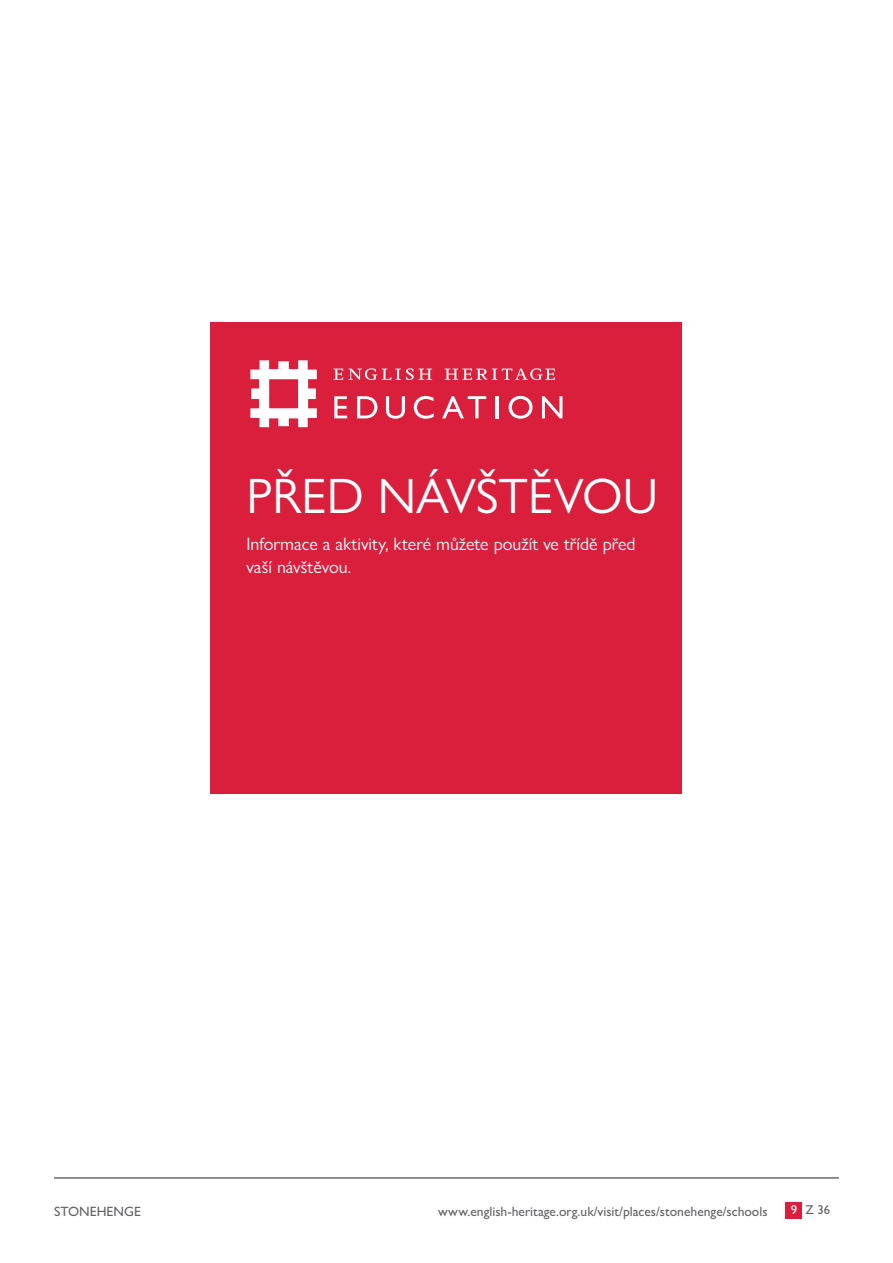
<style>
.page{position:relative;width:893px;height:1263px;background:#fff}
.page>*{position:absolute;margin:0;border:0;box-sizing:border-box;transform-origin:0 0}
.t1{font:49.95px "Gill Sans Nova";color:#fff}
.t2{font:18px/22.5px "Gill Sans Nova";color:#fff}
.t3{font:500 13.5px "Gill Sans Nova";color:#636366}
.t4{font:500 12.9px "Gill Sans Nova";color:#636366}
.s1{color:#fff}
</style>
<div class="page">
<hr style="left:54px;top:1177px;width:785px;height:1px;background:#231f20">
<div style="left:785px;top:1202px;width:16px;height:16px;background:#da1f3d"></div>
<div style="left:211px;top:322px;width:471px;height:471px;background:#da1f3d"></div>
<svg style="left:333px;top:368px;width:99px;height:12px"></svg>
<svg style="left:445px;top:368px;width:110px;height:12px"></svg>
<svg style="left:250px;top:360px;width:67px;height:67px"></svg>
<svg style="left:334px;top:396px;width:13px;height:22px"></svg>
<svg style="left:357px;top:396px;width:20px;height:22px"></svg>
<svg style="left:386px;top:396px;width:19px;height:23px"></svg>
<svg style="left:414px;top:396px;width:20px;height:23px"></svg>
<svg style="left:442px;top:396px;width:44px;height:22px"></svg>
<hr style="left:496px;top:396px;width:3px;height:22px;background:#fff">
<svg style="left:509px;top:396px;width:23px;height:23px"></svg>
<svg style="left:542px;top:396px;width:20px;height:22px"></svg>
<p class="t1" style="left:246px;top:465px;width:413px">PŘED NÁVŠTĚVOU</p>
<p class="t2" style="left:246px;top:533px;width:391px">Informace a aktivity, které můžete použít ve třídě před vaší návštěvou.</p>
<p class="t3" style="left:54px;top:1203px;width:89px">STONEHENGE</p>
<p class="t3" style="left:438px;top:1203px;width:331px">www.english-heritage.org.uk/visit/places/stonehenge/schools</p>
<p class="t4" style="left:791px;top:1202px;width:41px"><span class="s1">9</span> Z 36</p>
</div>
